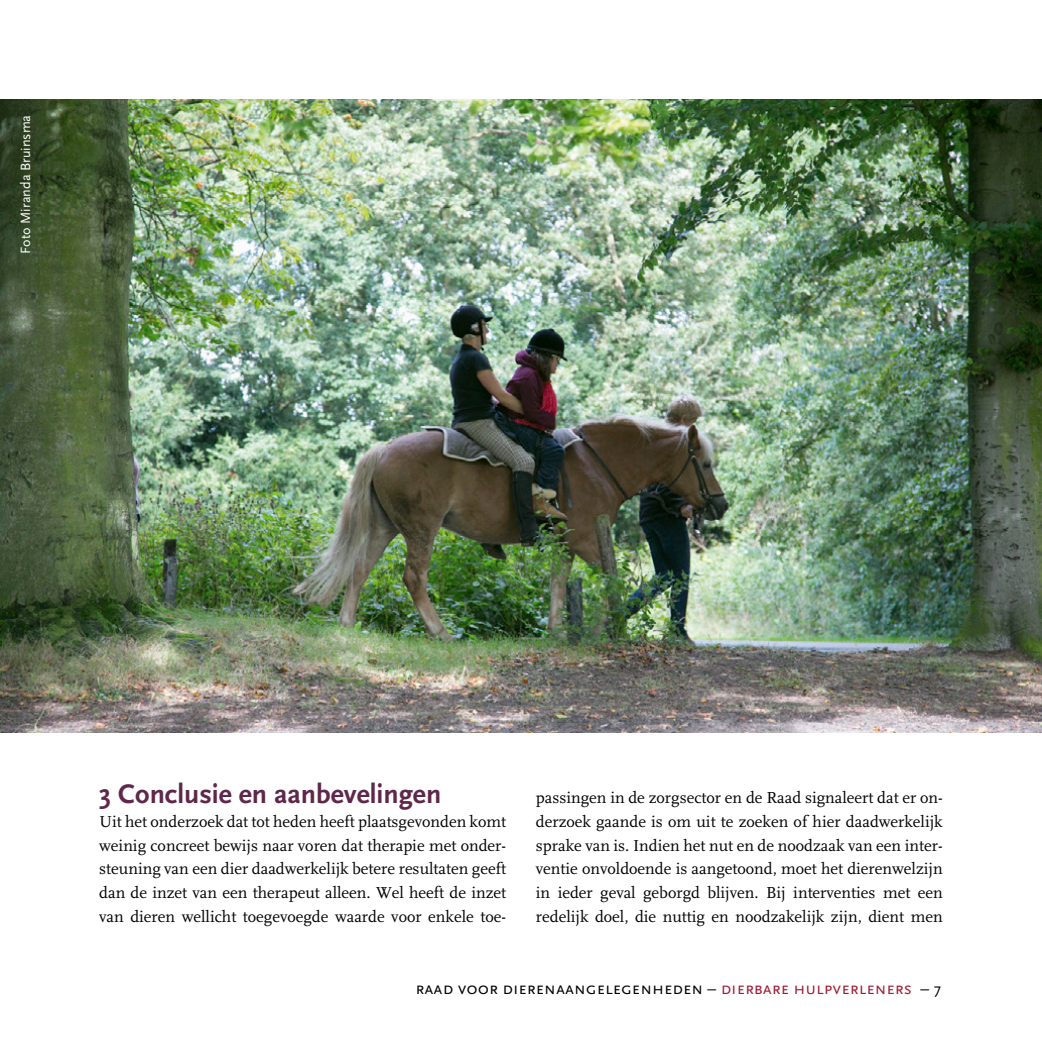
<style>
.page{position:relative;width:1042px;height:1042px;background:#fff}
.page>*{position:absolute;margin:0;border:0;box-sizing:border-box;transform-origin:0 0}
._2-koloms_kop_1{font:700 28px "Scala Sans";color:#5f284b}
.t1{font:17.5px "Scala Sans Caps";color:#000}
.Platte_tekst{font:16.62px/23.6px "Scala LF";color:#000;text-align:justify}
.Onderschrift_2_kolom{font:14px "Scala Sans";color:#fff}
.s1{color:#a01a33}
.s2{font-size:15.75px}
</style>
<div class="page">
<img style="left:0;top:99px;width:1042px;height:633px">
<p class="Onderschrift_2_kolom" style="left:18px;top:254px;width:140px;rotate:-90deg">Foto Miranda Bruinsma</p>
<p class="_2-koloms_kop_1" style="left:99px;top:779px;width:344px">3 Conclusie en aanbevelingen</p>
<p class="Platte_tekst" style="left:99px;top:810px;width:408px">Uit het onderzoek dat tot heden heeft plaatsgevonden komt weinig concreet bewijs naar voren dat therapie met onder&shy;steuning van een dier daadwerkelijk betere resultaten geeft dan de inzet van een therapeut alleen. Wel heeft de inzet van dieren wellicht toegevoegde waarde voor enkele toe-</p>
<p class="Platte_tekst" style="left:536px;top:786px;width:408px">passingen in de zorgsector en de Raad signaleert dat er on&shy;derzoek gaande is om uit te zoeken of hier daadwerkelijk sprake van is. Indien het nut en de noodzaak van een inter&shy;ventie onvoldoende is aangetoond, moet het dierenwelzijn in ieder geval geborgd blijven. Bij interventies met een redelijk doel, die nuttig en noodzakelijk zijn, dient men</p>
<p class="t1" style="left:416px;top:979px;width:527px">raad voor dierenaangelegenheden – <span class="s1">dierbare hulpverleners</span> – <span class="s2">7</span></p>
</div>
